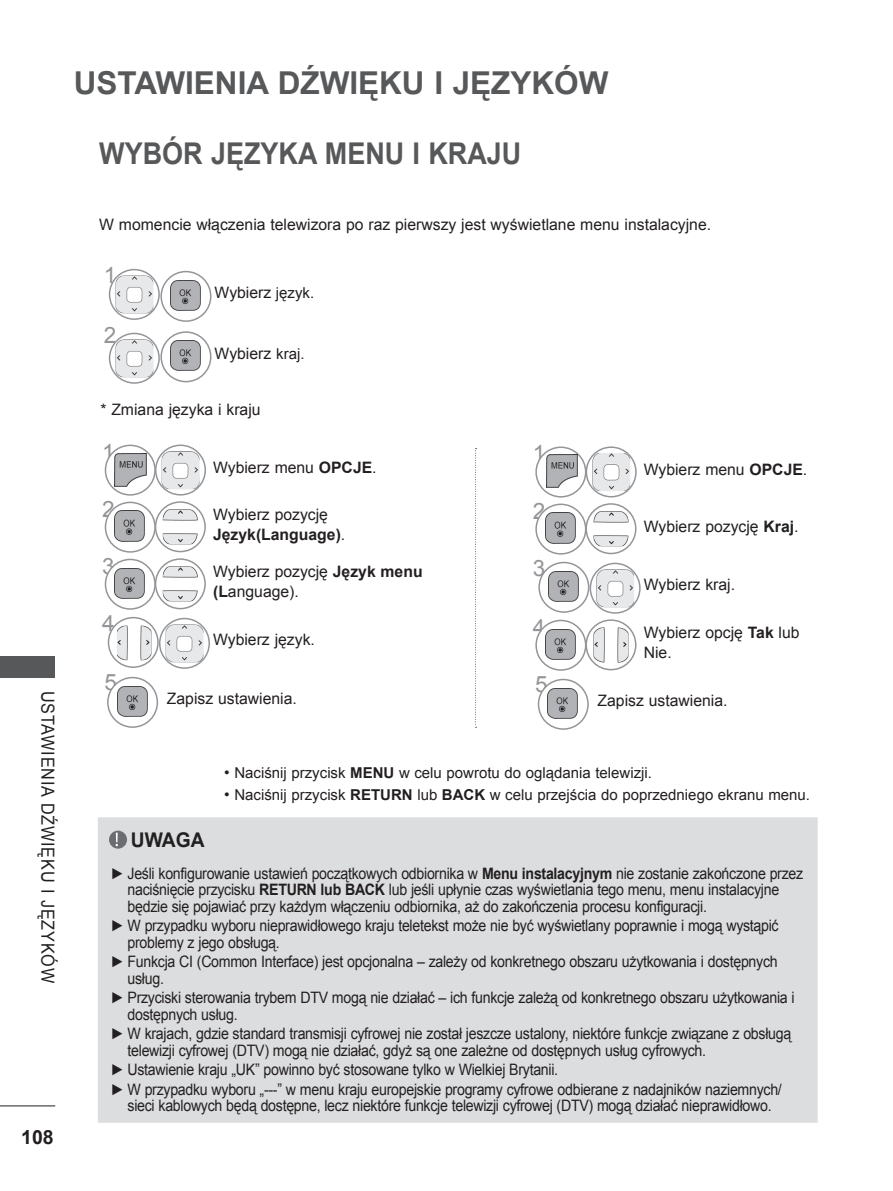
<style>
.page{position:relative;width:893px;height:1191px;background:#fff}
.page>*{position:absolute;margin:0;border:0;box-sizing:border-box;transform-origin:0 0}
.t1{font:700 31.5px "Arial";color:#57585a}
.t2{font:700 30px "Arial";color:#57585a;scale:.9 1}
.t3{font:22.5px "Arial";color:#939598}
.t4{font:700 20.25px "Arial";color:#231f20;scale:.95 1}
.t5{font:700 19.5px "Arial";color:#231f20}
.t6{font:18px "Arial";color:#231f20;scale:.9 1}
.t7{font:15.75px/16.5px "Arial";letter-spacing:-.02em;color:#231f20;scale:.9 1}
.t8{font:15.75px/19.5px "Arial";color:#231f20}
.t9{font:15.75px "Arial";letter-spacing:-.02em;color:#231f20}
.t10{font:15px "Arial";color:#231f20}
.s1{font-size:15px}
.s2{font-weight:700}
.s3{font-size:15.75px}
</style>
<div class="page">
<hr style="left:0;top:1105px;width:55px;height:1px;background:#231f20">
<div style="left:0;top:656px;width:55px;height:21px;background:#57585a"></div>
<div style="left:98px;top:817px;width:720px;height:305px;background:#dcdddf"></div>
<div style="left:109px;top:831px;width:18px;height:17px;background:#6c6d70;border-radius:50%"></div>
<svg style="left:116px;top:832px;width:2px;height:14px"></svg>
<svg style="left:110px;top:270px;width:49px;height:49px"></svg>
<img style="left:115px;top:275px;width:38px;height:38px">
<div style="left:109px;top:269px;width:51px;height:51px;border:2px solid #939598;border-radius:50%"></div>
<svg style="left:161px;top:271px;width:50px;height:50px"></svg>
<img style="left:170px;top:280px;width:31px;height:30px">
<div style="left:160px;top:271px;width:51px;height:51px;border:2px solid #939598;border-radius:50%"></div>
<svg style="left:110px;top:333px;width:49px;height:50px"></svg>
<img style="left:115px;top:339px;width:38px;height:38px">
<div style="left:109px;top:333px;width:51px;height:51px;border:2px solid #939598;border-radius:50%"></div>
<img style="left:170px;top:341px;width:31px;height:30px">
<div style="left:160px;top:331px;width:51px;height:51px;border:2px solid #939598;border-radius:50%"></div>
<svg style="left:105px;top:445px;width:50px;height:50px"></svg>
<div style="left:105px;top:444px;width:51px;height:51px;border:2px solid #939598;border-radius:50%"></div>
<svg style="left:156px;top:445px;width:49px;height:50px"></svg>
<img style="left:162px;top:451px;width:37px;height:38px">
<div style="left:155px;top:444px;width:51px;height:51px;border:2px solid #939598;border-radius:50%"></div>
<svg style="left:105px;top:502px;width:50px;height:50px"></svg>
<img style="left:115px;top:511px;width:30px;height:30px">
<div style="left:105px;top:501px;width:51px;height:51px;border:2px solid #939598;border-radius:50%"></div>
<svg style="left:156px;top:502px;width:49px;height:49px"></svg>
<img style="left:163px;top:509px;width:35px;height:35px">
<div style="left:155px;top:501px;width:51px;height:51px;border:2px solid #939598;border-radius:50%"></div>
<svg style="left:105px;top:559px;width:50px;height:50px"></svg>
<img style="left:115px;top:568px;width:30px;height:30px">
<div style="left:105px;top:558px;width:51px;height:52px;border:2px solid #939598;border-radius:50%"></div>
<svg style="left:156px;top:559px;width:49px;height:49px"></svg>
<img style="left:163px;top:566px;width:35px;height:35px">
<div style="left:155px;top:558px;width:51px;height:51px;border:2px solid #939598;border-radius:50%"></div>
<svg style="left:108px;top:617px;width:50px;height:50px"></svg>
<img style="left:117px;top:625px;width:35px;height:35px">
<div style="left:108px;top:617px;width:51px;height:51px;border:2px solid #939598;border-radius:50%"></div>
<svg style="left:160px;top:618px;width:49px;height:50px"></svg>
<img style="left:166px;top:624px;width:37px;height:38px">
<div style="left:159px;top:618px;width:51px;height:51px;border:2px solid #939598;border-radius:50%"></div>
<img style="left:117px;top:686px;width:30px;height:30px">
<div style="left:107px;top:677px;width:51px;height:51px;border:2px solid #939598;border-radius:50%"></div>
<svg style="left:536px;top:447px;width:50px;height:50px"></svg>
<div style="left:535px;top:446px;width:51px;height:51px;border:2px solid #939598;border-radius:50%"></div>
<svg style="left:586px;top:447px;width:50px;height:50px"></svg>
<img style="left:592px;top:453px;width:38px;height:38px">
<div style="left:586px;top:446px;width:51px;height:51px;border:2px solid #939598;border-radius:50%"></div>
<svg style="left:536px;top:504px;width:50px;height:50px"></svg>
<img style="left:545px;top:513px;width:30px;height:30px">
<div style="left:535px;top:503px;width:51px;height:51px;border:2px solid #939598;border-radius:50%"></div>
<svg style="left:586px;top:504px;width:50px;height:49px"></svg>
<img style="left:593px;top:511px;width:36px;height:35px">
<div style="left:585px;top:503px;width:51px;height:51px;border:2px solid #939598;border-radius:50%"></div>
<svg style="left:539px;top:562px;width:50px;height:50px"></svg>
<img style="left:548px;top:571px;width:30px;height:30px">
<div style="left:538px;top:562px;width:51px;height:51px;border:2px solid #939598;border-radius:50%"></div>
<svg style="left:590px;top:563px;width:50px;height:50px"></svg>
<img style="left:596px;top:569px;width:38px;height:38px">
<div style="left:590px;top:562px;width:51px;height:51px;border:2px solid #939598;border-radius:50%"></div>
<svg style="left:536px;top:620px;width:50px;height:50px"></svg>
<img style="left:545px;top:629px;width:30px;height:30px">
<div style="left:535px;top:619px;width:51px;height:52px;border:2px solid #939598;border-radius:50%"></div>
<svg style="left:586px;top:620px;width:50px;height:49px"></svg>
<img style="left:593px;top:627px;width:36px;height:36px">
<div style="left:585px;top:619px;width:51px;height:51px;border:2px solid #939598;border-radius:50%"></div>
<svg style="left:538px;top:679px;width:50px;height:50px"></svg>
<img style="left:548px;top:688px;width:30px;height:30px">
<div style="left:538px;top:679px;width:51px;height:51px;border:2px solid #939598;border-radius:50%"></div>
<svg style="left:475px;top:448px;width:2px;height:280px"></svg>
<img style="left:115px;top:453px;width:31px;height:33px">
<img style="left:546px;top:454px;width:31px;height:33px">
<h1 class="t1" style="left:74px;top:62px;width:440px">ustawienia dźwięku i język</h1>
<h1 class="t1" style="left:554px;top:62px;width:51px">ów</h1>
<h2 class="t2" style="left:99px;top:133px;width:183px">Wybór języka</h2>
<h2 class="t2" style="left:325px;top:133px;width:215px">menu i kraju</h2>
<p class="t6" style="left:60px;top:690px;width:326px;rotate:90deg">ustawieniadźwiękuijęzyków</p>
<p class="t5" style="left:21px;top:1124px;width:34px">108</p>
<p class="t8" style="left:99px;top:215px;width:613px">W momencie włączenia telewizora po raz pierwszy jest wyświetlane menu instalacyjne.</p>
<h3 class="t3" style="left:104px;top:260px;width:14px">1</h3>
<h3 class="t3" style="left:104px;top:320px;width:14px">2</h3>
<p class="t8" style="left:215px;top:283px;width:101px">Wybierz <span class="s1">język.</span></p>
<p class="t8" style="left:215px;top:343px;width:91px">Wybierz <span class="s1">kraj.</span></p>
<p class="t8" style="left:100px;top:400px;width:162px">* Zmiana języka i kraju</p>
<h3 class="t3" style="left:102px;top:437px;width:14px">1</h3>
<h3 class="t3" style="left:102px;top:494px;width:14px">2</h3>
<h3 class="t3" style="left:102px;top:551px;width:14px">3</h3>
<h3 class="t3" style="left:102px;top:608px;width:14px">4</h3>
<h3 class="t3" style="left:105px;top:667px;width:14px">5</h3>
<p class="t8" style="left:213px;top:458px;width:129px">Wybierz menu <span class="s2">OPCJE</span></p>
<p class="t9" style="left:372px;top:457px;width:6px">.</p>
<p class="t8" style="left:213px;top:505px;width:134px">Wybierz pozycję<br><span class="s2">Język(Language)</span>.</p>
<p class="t8" style="left:213px;top:562px;width:211px">Wybierz pozycję <span class="s2">Język menu (L</span>anguage).</p>
<p class="t8" style="left:213px;top:630px;width:103px">Wybierz język.</p>
<p class="t8" style="left:167px;top:689px;width:131px">Zapisz ustawienia.</p>
<h3 class="t3" style="left:533px;top:439px;width:14px">1</h3>
<h3 class="t3" style="left:533px;top:496px;width:14px">2</h3>
<h3 class="t3" style="left:533px;top:553px;width:14px">3</h3>
<h3 class="t3" style="left:533px;top:612px;width:14px">4</h3>
<h3 class="t3" style="left:535px;top:669px;width:14px">5</h3>
<p class="t8" style="left:644px;top:459px;width:129px">Wybierz menu <span class="s2">OPCJE</span></p>
<p class="t9" style="left:803px;top:459px;width:6px">.</p>
<p class="t8" style="left:644px;top:517px;width:156px">Wybierz pozycję <span class="s2">Kraj</span>.</p>
<p class="t8" style="left:644px;top:575px;width:93px">Wybierz kraj.</p>
<p class="t8" style="left:644px;top:623px;width:157px">Wybierz opcję <span class="s2">Tak</span> lub<br>Nie.</p>
<p class="t8" style="left:597px;top:691px;width:131px">Zapisz ustawienia.</p>
<p class="t10" style="left:224px;top:762px;width:429px"><span class="s3">•</span> Naciśnij przycisk <span class="s2">MENU</span> w celu powrotu do oglądania telewizji.</p>
<p class="t10" style="left:224px;top:785px;width:137px"><span class="s3">•</span> Naciśnij przycisk <span class="s2">RET</span></p>
<p class="t10" style="left:380px;top:785px;width:431px"><span class="s2">URN</span> lub <span class="s2">BACK</span> w celu przejścia do poprzedniego ekranu menu.</p>
<p class="t4" style="left:131px;top:827px;width:79px">UWAGA</p>
<p class="t7" style="left:128px;top:865px;width:752px;text-indent:-17px">► Jeśli konfigurowanie ustawień początkowych odbiornika w <span class="s2">Menu instalacyjnym</span> nie zostanie zakończone przez naciśnięcie przycisku <span class="s2">RETURN lub BACK</span> lub jeśli upłynie czas wyświetlania tego menu, menu instalacyjne będzie się pojawiać przy każdym włączeniu odbiornika, aż do zakończenia procesu konfiguracji.</p>
<p class="t7" style="left:128px;top:917px;width:725px;text-indent:-17px">► W przypadku wyboru nieprawidłowego kraju teletekst może nie być wyświetlany poprawnie i mogą wystąpić problemy z jego obsługą.</p>
<p class="t7" style="left:128px;top:953px;width:724px;text-indent:-17px">► Funkcja CI (Common Interface) jest opcjonalna – zależy od konkretnego obszaru użytkowania i dostępnych usług.</p>
<p class="t7" style="left:128px;top:989px;width:743px;text-indent:-17px">► Przyciski sterowania trybem DTV mogą nie działać – ich funkcje zależą od konkretnego obszaru użytkowania i dostępnych usług.</p>
<p class="t7" style="left:128px;top:1025px;width:739px;text-indent:-17px">► W krajach, gdzie standard transmisji cyfrowej nie został jeszcze ustalony, niektóre funkcje związane z obsługą telewizji cyfrowej (DTV) mogą nie działać, gdyż są one zależne od dostępnych usług cyfrowych.</p>
<p class="t7" style="left:111px;top:1060px;width:747px;line-height:19.5px">► Ustawienie kraju „UK” powinno być stosowane tylko w Wielkiej Brytanii.<br>► W przypadku wyboru „---” w menu kraju europejskie programy cyfrowe odbierane z nadajników naziemnych/</p>
<p class="t7" style="left:128px;top:1097px;width:717px">sieci kablowych będą dostępne, lecz niektóre funkcje telewizji cyfrowej (DTV) mogą działać nieprawidłowo.</p>
</div>
